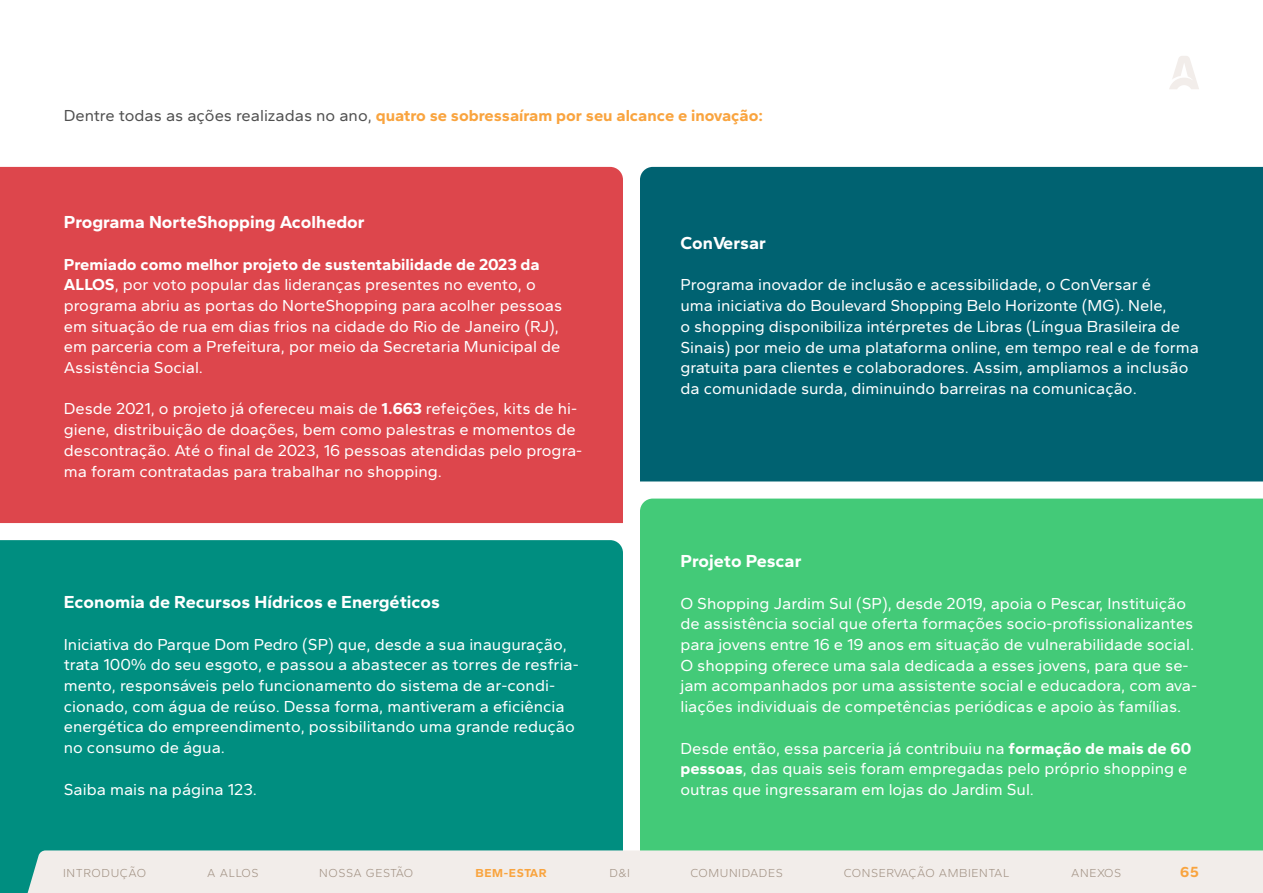
<style>
.page{position:relative;width:1263px;height:893px;background:#fff}
.page>*{position:absolute;margin:0;border:0;box-sizing:border-box;transform-origin:0 0}
.t1{font:700 18px "Gantari";color:#fff}
.t2{font:16.5px/20.7px "Gantari";color:#fff}
.t3{font:700 16.5px "Gantari";color:#f9a43f}
.t4{font:700 15px "Gantari";color:#f9a43f}
.t5{font:300 12px "Gantari";letter-spacing:.05em;color:#a19183}
.t6{font:700 12px "Gantari";letter-spacing:.05em;color:#f9a43f}
.s1{font-weight:400;color:#505050}
.s2{font-weight:700}
</style>
<div class="page">
<div style="left:0;top:167px;width:623px;height:356px;background:#dd464c"></div>
<div style="left:640px;top:499px;width:623px;height:351px;background:#43ca78"></div>
<div style="left:0;top:540px;width:623px;height:353px;background:#008e80"></div>
<div style="left:640px;top:167px;width:623px;height:314px;background:#006271"></div>
<div style="left:28px;top:850px;width:1235px;height:43px;background:#f2edea"></div>
<svg style="left:1169px;top:56px;width:30px;height:33px"></svg>
<p class="t3" style="left:64px;top:105px;width:701px"><span class="s1">Dentre todas as ações realizadas no ano,</span> quatro se sobressaíram por seu alcance e inovação:</p>
<p class="t1" style="left:64px;top:211px;width:302px">Programa NorteShopping Acolhedor</p>
<p class="t2" style="left:64px;top:253px;width:500px"><span class="s2">Premiado como melhor projeto de sustentabilidade de 2023 da ALLOS</span>, por voto popular das lideranças presentes no evento, o programa abriu as portas do NorteShopping para acolher pessoas em situação de rua em dias frios na cidade do Rio de Janeiro (RJ), em parceria com a Prefeitura, por meio da Secretaria Municipal de Assistência Social.</p>
<p class="t2" style="left:64px;top:398px;width:520px">Desde 2021, o projeto já ofereceu mais de <span class="s2">1.663</span> refeições, kits de hi&shy;giene, distribuição de doações, bem como palestras e momentos de descontração. Até o final de 2023, 16 pessoas atendidas pelo progra&shy;ma foram contratadas para trabalhar no shopping.</p>
<p class="t1" style="left:64px;top:591px;width:378px">Economia de Recursos Hídricos e Energéticos</p>
<p class="t2" style="left:64px;top:633px;width:517px">Iniciativa do Parque Dom Pedro (SP) que, desde a sua inauguração, trata 100% do seu esgoto, e passou a abastecer as torres de resfria&shy;mento, responsáveis pelo funcionamento do sistema de ar-condi&shy;cionado, com água de reúso. Dessa forma, mantiveram a eficiência energética do empreendimento, possibilitando uma grande redução no consumo de água.</p>
<p class="t2" style="left:64px;top:778px;width:195px">Saiba mais na página 123.</p>
<p class="t1" style="left:680px;top:231px;width:87px">ConVersar</p>
<p class="t2" style="left:680px;top:274px;width:520px">Programa inovador de inclusão e acessibilidade, o ConVersar é<br>uma iniciativa do Boulevard Shopping Belo Horizonte (MG). Nele,<br>o shopping disponibiliza intérpretes de Libras (Língua Brasileira de Sinais) por meio de uma plataforma online, em tempo real e de forma gratuita para clientes e colaboradores. Assim, ampliamos a inclusão da comunidade surda, diminuindo barreiras na comunicação.</p>
<p class="t1" style="left:680px;top:550px;width:123px">Projeto Pescar</p>
<p class="t2" style="left:680px;top:592px;width:518px">O Shopping Jardim Sul (SP), desde 2019, apoia o Pescar, Instituição de assistência social que oferta formações socio-profissionalizantes para jovens entre 16 e 19 anos em situação de vulnerabilidade social.<br>O shopping oferece uma sala dedicada a esses jovens, para que se&shy;jam acompanhados por uma assistente social e educadora, com ava&shy;liações individuais de competências periódicas e apoio às famílias.</p>
<p class="t2" style="left:680px;top:737px;width:512px">Desde então, essa parceria já contribuiu na <span class="s2">formação de mais de 60 pessoas</span>, das quais seis foram empregadas pelo próprio shopping e outras que ingressaram em lojas do Jardim Sul.</p>
<p class="t5" style="left:63px;top:865px;width:84px">INTRODUÇÃO</p>
<p class="t5" style="left:207px;top:865px;width:53px">A ALLOS</p>
<p class="t5" style="left:319px;top:865px;width:95px">NOSSA GESTÃO</p>
<p class="t6" style="left:476px;top:865px;width:73px">BEM-ESTAR</p>
<p class="t5" style="left:609px;top:865px;width:22px">D&amp;I</p>
<p class="t5" style="left:690px;top:865px;width:94px">COMUNIDADES</p>
<p class="t5" style="left:844px;top:865px;width:167px">CONSERVAÇÃO AMBIENTAL</p>
<p class="t5" style="left:1071px;top:865px;width:52px">ANEXOS</p>
<p class="t4" style="left:1180px;top:862px;width:20px">65</p>
</div>
